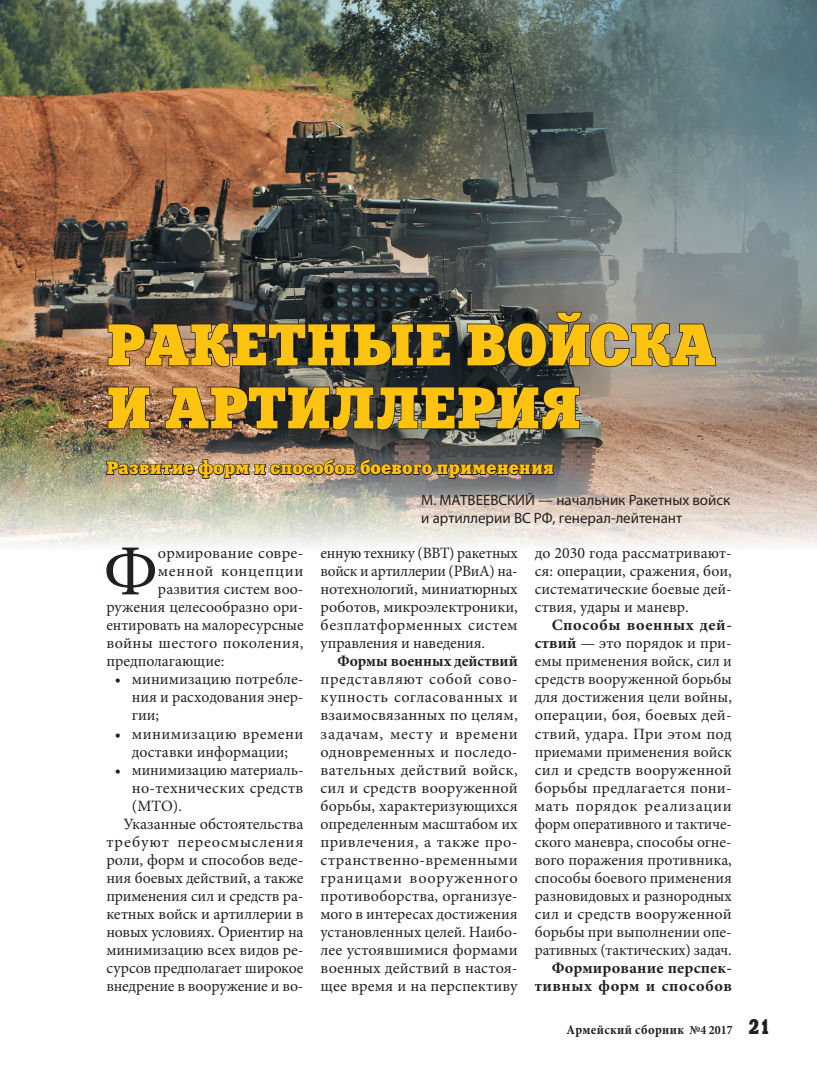
<style>
.page{position:relative;width:817px;height:1085px;background:#fff}
.page>*{position:absolute;margin:0;border:0;box-sizing:border-box;transform-origin:0 0}
.t1{font:71.1px "Minion Pro";color:#231f20}
.t2{font:58.5px/63px "Xenia C";color:#fec210}
.t3{font:18px "Xenia C";color:#fec210}
.t4{font:15.75px/18px "Minion Pro";color:#231f20;text-align:justify}
.t5{font:15.75px/18px "Minion Pro";letter-spacing:.02em;color:#231f20;text-align:center}
.t6{font:700 15.75px/18px "Minion Pro";letter-spacing:.01em;color:#231f20;text-align:right}
.t7{font:15.75px "Minion Pro";letter-spacing:.05em;color:#231f20}
.t8{font:15.75px "Minion Pro";letter-spacing:.045em;color:#231f20}
.t9{font:15px/18px "Myriad Pro";color:#231f20}
.t10{font:700 condensed 13.5px "Minion Pro";letter-spacing:.025em;color:#231f20}
.s1{font-weight:700}
.s2{font-size:12.75px}
.s3{font-family:"Xenia C";font-weight:400;font-stretch:normal;font-size:21px}
</style>
<div class="page">
<img style="left:0;top:0;width:816px;height:548px">
<svg style="left:105px;top:457px;width:449px;height:22px;background:#796d62"></svg>
<svg style="left:107px;top:322px;width:344px;height:46px;background:#4d433a"></svg>
<svg style="left:466px;top:311px;width:250px;height:57px;background:#676763"></svg>
<svg style="left:107px;top:385px;width:44px;height:45px;background:#86644a"></svg>
<svg style="left:164px;top:385px;width:416px;height:46px;background:#4b443d"></svg>
<h2 class="t2" style="left:106px;top:313px;width:610px">РАКЕТНЫЕ ВОЙСКА<br>И АРТИЛЛЕРИЯ</h2>
<p class="t3" style="left:106px;top:456px;width:449px">Развитие форм и способов боевого применения</p>
<h1 class="t1" style="left:103px;top:524px;width:56px">Ф</h1>
<p class="t4" style="left:158px;top:544px;width:147px">ормирование совре-</p>
<p class="t8" style="left:158px;top:560px;width:147px">менной концепции</p>
<p class="t4" style="left:158px;top:580px;width:147px">развития систем воо-</p>
<p class="t4" style="left:106px;top:598px;width:199px">ружения целесообразно ори-</p>
<p class="t4" style="left:106px;top:616px;width:199px">ентировать на малоресурсные</p>
<p class="t5" style="left:106px;top:634px;width:199px">войны шестого поколения,</p>
<p class="t4" style="left:106px;top:652px;width:119px">предполагающие:</p>
<p class="t4" style="left:132px;top:670px;width:173px;text-indent:-17px">• минимизацию потребле&shy;ния и расходования энер&shy;гии;</p>
<p class="t5" style="left:115px;top:724px;width:190px">• минимизацию времени доставки информации;</p>
<p class="t4" style="left:115px;top:760px;width:190px">• минимизацию материаль-</p>
<p class="t4" style="left:132px;top:778px;width:173px">но-технических средств</p>
<p class="t4" style="left:132px;top:796px;width:52px">(МТО).</p>
<p class="t4" style="left:123px;top:814px;width:182px">Указанные обстоятельства</p>
<p class="t7" style="left:106px;top:830px;width:198px">требуют переосмысления</p>
<p class="t4" style="left:106px;top:850px;width:199px">роли, форм и способов веде-</p>
<p class="t4" style="left:106px;top:868px;width:198px">ния боевых действий, а также</p>
<p class="t4" style="left:106px;top:886px;width:198px">применения сил и средств ра-</p>
<p class="t4" style="left:106px;top:904px;width:198px">кетных войск и артиллерии в</p>
<p class="t4" style="left:106px;top:922px;width:198px">новых условиях. Ориентир на</p>
<p class="t4" style="left:106px;top:940px;width:199px">минимизацию всех видов ре-</p>
<p class="t4" style="left:106px;top:958px;width:199px">сурсов предполагает широкое</p>
<p class="t4" style="left:106px;top:976px;width:199px">внедрение в вооружение и во-</p>
<p class="t9" style="left:421px;top:490px;width:310px">М. МАТВЕЕВСКИЙ — начальник Ракетных войск и артиллерии ВС РФ, генерал-лейтенант</p>
<p class="t4" style="left:320px;top:544px;width:199px">енную технику (ВВТ) ракетных войск и артиллерии (РВиА) на&shy;нотехнологий, миниатюрных роботов, микроэлектроники, безплатформенных систем управления и наведения.</p>
<p class="t6" style="left:337px;top:652px;width:182px">Формы военных действий</p>
<p class="t4" style="left:320px;top:670px;width:199px">представляют собой сово&shy;купность согласованных и взаимосвязанных по целям, задачам, месту и времени одновременных и последо&shy;вательных действий войск, сил и средств вооруженной борьбы, характеризующихся определенным масштабом их привлечения, а также про&shy;странственно-временными границами вооруженного противоборства, организуе&shy;мого в интересах достижения установленных целей. Наибо&shy;лее устоявшимися формами военных действий в настоя&shy;щее время и на перспективу</p>
<p class="t4" style="left:534px;top:544px;width:199px">до 2030 года рассматривают&shy;ся: операции, сражения, бои, систематические боевые дей&shy;ствия, удары и маневр.</p>
<p class="t4" style="left:534px;top:616px;width:199px;text-indent:17px"><span class="s1">Способы военных дей&shy;ствий</span> — это порядок и при&shy;емы применения войск, сил и средств вооруженной борьбы для достижения цели войны, операции, боя, боевых дей&shy;ствий, удара. При этом под приемами применения войск сил и средств вооруженной борьбы предлагается пони&shy;мать порядок реализации форм оперативного и тактиче&shy;ского маневра, способы огне&shy;вого поражения противника, способы боевого применения разновидовых и разнородных сил и средств вооруженной борьбы при выполнении опе&shy;ративных (тактических) задач.</p>
<p class="t6" style="left:534px;top:958px;width:199px">Формирование перспек&shy;тивных форм и способов</p>
<p class="t10" style="left:566px;top:1020px;width:205px">Армейский сборник <span class="s2">№4 2017</span> <span class="s3">21</span></p>
</div>
